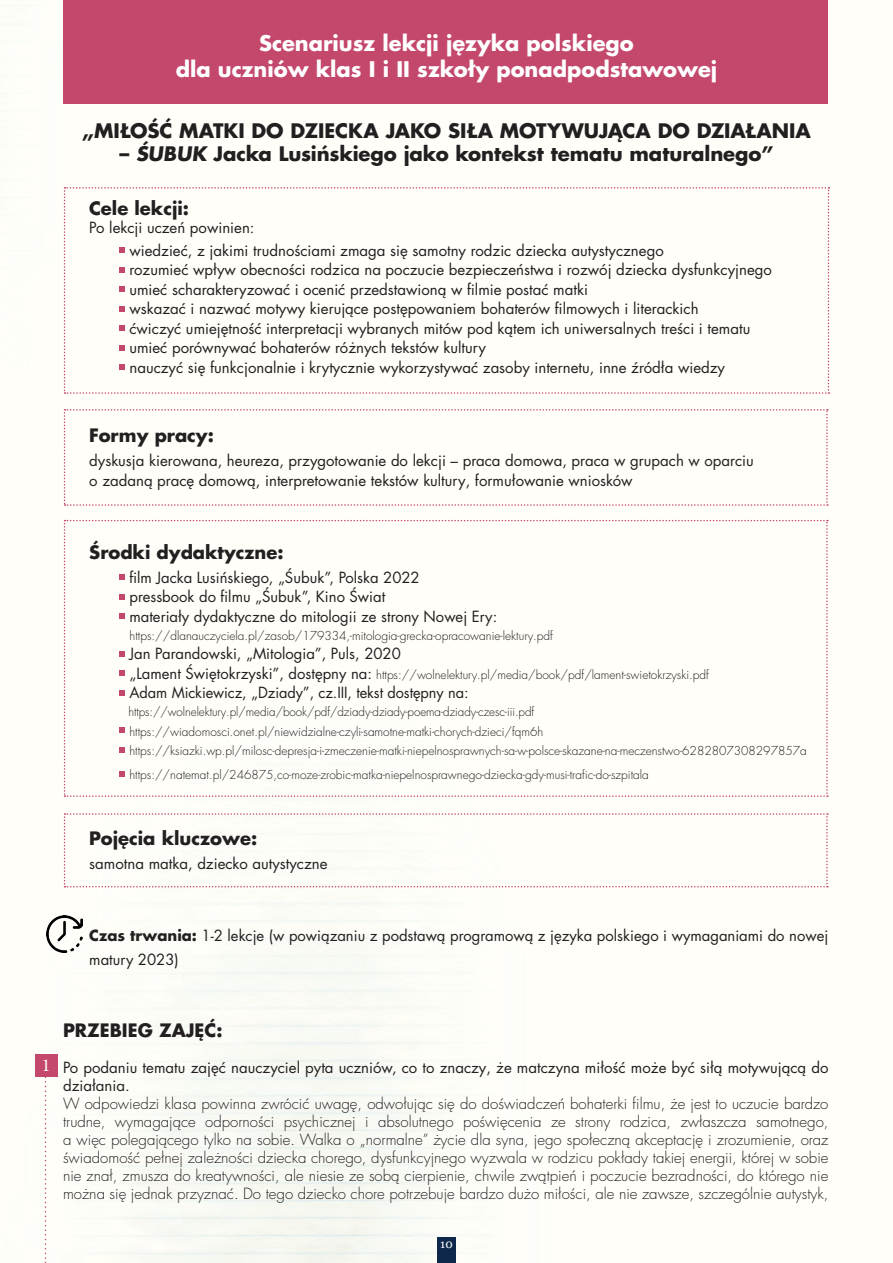
<style>
.page{position:relative;width:893px;height:1263px;background:#fff}
.page>*{position:absolute;margin:0;border:0;box-sizing:border-box;transform-origin:0 0}
.t1{font:700 21px "Futura LT Pro";color:#fff}
.t2{font:700 19.5px "Futura LT Pro";letter-spacing:-.005em;color:#231f20}
.t3{font:700 18px "Futura LT Pro";color:#231f20}
.t4{font:18px "Minion Pro";color:#fff}
.t5{font:15px/19.5px "Futura LT Pro";color:#231f20}
.t6{font:300 15px/18px "Futura LT Pro";color:#231f20;text-align:justify}
.t7{font:300 12px "Futura LT Pro";color:#231f20}
.t8{font:12px "Georgia";color:#fff}
.s1{font-weight:400;font-size:15px}
.s2{font-weight:700}
</style>
<div class="page">
<img style="left:0;top:5px;width:831px;height:1258px">
<svg style="left:64px;top:520px;width:764px;height:277px"></svg>
<div style="left:63px;top:0;width:765px;height:104px;background:#c4486c"></div>
<svg style="left:64px;top:187px;width:765px;height:207px"></svg>
<svg style="left:64px;top:409px;width:764px;height:97px"></svg>
<svg style="left:64px;top:813px;width:764px;height:74px"></svg>
<svg style="left:45px;top:1077px;width:1px;height:186px"></svg>
<div style="left:35px;top:1054px;width:22px;height:23px;background:#c4486c"></div>
<img style="left:46px;top:915px;width:37px;height:37px">
<div style="left:437px;top:1237px;width:19px;height:26px;background:#0d284b"></div>
<p class="t1" style="left:259px;top:27px;width:376px">Scenariusz lekcji języka polskiego</p>
<p class="t1" style="left:176px;top:52px;width:543px">dla uczniów klas I i II szkoły ponadpodstawowej</p>
<p class="t2" style="left:82px;top:116px;width:730px">„MIŁOŚĆ MATKI DO DZIECKA JAKO SIŁA MOTYWUJĄCA DO DZIAŁANIA</p>
<p class="t2" style="left:119px;top:139px;width:656px">– ŚUBUK Jacka Lusińskiego jako kontekst tematu maturalnego”</p>
<p class="t3" style="left:89px;top:194px;width:101px">Cele lekcji:</p>
<p class="t5" style="left:89px;top:218px;width:167px">Po lekcji uczeń powinien:</p>
<p class="t5" style="left:129px;top:240px;width:536px">wiedzieć, z jakimi trudnościami zmaga się samotny rodzic dziecka autystycznego</p>
<p class="t5" style="left:129px;top:260px;width:644px">rozumieć wpływ obecności rodzica na poczucie bezpieczeństwa i rozwój dziecka dysfunkcyjnego</p>
<p class="t5" style="left:129px;top:279px;width:460px">umieć scharakteryzować i ocenić przedstawioną w filmie postać matki</p>
<p class="t5" style="left:129px;top:299px;width:571px">wskazać i nazwać motywy kierujące postępowaniem bohaterów filmowych i literackich</p>
<p class="t5" style="left:129px;top:318px;width:622px">ćwiczyć umiejętność interpretacji wybranych mitów pod kątem ich uniwersalnych treści i tematu</p>
<p class="t5" style="left:129px;top:338px;width:358px">umieć porównywać bohaterów różnych tekstów kultury</p>
<p class="t5" style="left:129px;top:357px;width:597px">nauczyć się funkcjonalnie i krytycznie wykorzystywać zasoby internetu, inne źródła wiedzy</p>
<p class="t3" style="left:89px;top:422px;width:126px">Formy pracy:</p>
<p class="t5" style="left:89px;top:451px;width:666px">dyskusja kierowana, heureza, przygotowanie do lekcji – praca domowa, praca w grupach w oparciu o zadaną pracę domową, interpretowanie tekstów kultury, formułowanie wniosków</p>
<p class="t3" style="left:89px;top:538px;width:196px">Środki dydaktyczne:</p>
<p class="t5" style="left:129px;top:567px;width:292px">film Jacka Lusińskiego, „Śubuk”, Polska 2022</p>
<p class="t5" style="left:129px;top:587px;width:257px">pressbook do filmu „Śubuk”, Kino Świat</p>
<p class="t5" style="left:129px;top:606px;width:369px">materiały dydaktyczne do mitologii ze strony Nowej Ery:</p>
<p class="t7" style="left:130px;top:628px;width:425px">https://dlanauczyciela.pl/zasob/179334,-mitologia-grecka-opracowanie-lektury.pdf</p>
<p class="t5" style="left:129px;top:644px;width:273px">Jan Parandowski, „Mitologia”, Puls, 2020</p>
<p class="t7" style="left:129px;top:667px;width:581px"><span class="s1">„Lament Świętokrzyski”, dostępny na:</span> https://wolnelektury.pl/media/book/pdf/lament-swietokrzyski.pdf</p>
<p class="t5" style="left:129px;top:683px;width:341px">Adam Mickiewicz, „Dziady”, cz.III, tekst dostępny na:</p>
<p class="t7" style="left:128px;top:704px;width:407px">https://wolnelektury.pl/media/book/pdf/dziady-dziady-poema-dziady-czesc-iii.pdf</p>
<p class="t7" style="left:129px;top:724px;width:415px">https://wiadomosci.onet.pl/niewidzialne-czyli-samotne-matki-chorych-dzieci/fqm6h</p>
<p class="t7" style="left:129px;top:743px;width:679px">https://ksiazki.wp.pl/milosc-depresja-i-zmeczenie-matki-niepelnosprawnych-sa-w-polsce-skazane-na-meczenstwo-6282807308297857a</p>
<p class="t7" style="left:129px;top:767px;width:521px">https://natemat.pl/246875,co-moze-zrobic-matka-niepelnosprawnego-dziecka-gdy-musi-trafic-do-szpitala</p>
<p class="t3" style="left:89px;top:824px;width:169px">Pojęcia kluczowe:</p>
<p class="t5" style="left:89px;top:854px;width:240px">samotna matka, dziecko autystyczne</p>
<p class="t5" style="left:89px;top:923px;width:740px;line-height:24px"><span class="s2">Czas trwania:</span> 1-2 lekcje (w powiązaniu z podstawą programową z języka polskiego i wymaganiami do nowej matury 2023)</p>
<p class="t4" style="left:42px;top:1053px;width:10px">1</p>
<p class="t3" style="left:63px;top:1016px;width:161px">PRZEBIEG ZAJĘĆ:</p>
<p class="t5" style="left:63px;top:1058px;width:767px;line-height:18px">Po podaniu tematu zajęć nauczyciel pyta uczniów, co to znaczy, że matczyna miłość może być siłą motywującą do działania.</p>
<p class="t6" style="left:63px;top:1094px;width:767px">W odpowiedzi klasa powinna zwrócić uwagę, odwołując się do doświadczeń bohaterki filmu, że jest to uczucie bardzo trudne, wymagające odporności psychicznej i absolutnego poświęcenia ze strony rodzica, zwłaszcza samotnego, a więc polegającego tylko na sobie. Walka o „normalne” życie dla syna, jego społeczną akceptację i zrozumienie, oraz świadomość pełnej zależności dziecka chorego, dysfunkcyjnego wyzwala w rodzicu pokłady takiej energii, której w sobie nie znał, zmusza do kreatywności, ale niesie ze sobą cierpienie, chwile zwątpień i poczucie bezradności, do którego nie można się jednak przyznać. Do tego dziecko chore potrzebuje bardzo dużo miłości, ale nie zawsze, szczególnie autystyk,</p>
<p class="t8" style="left:440px;top:1235px;width:14px">10</p>
</div>
